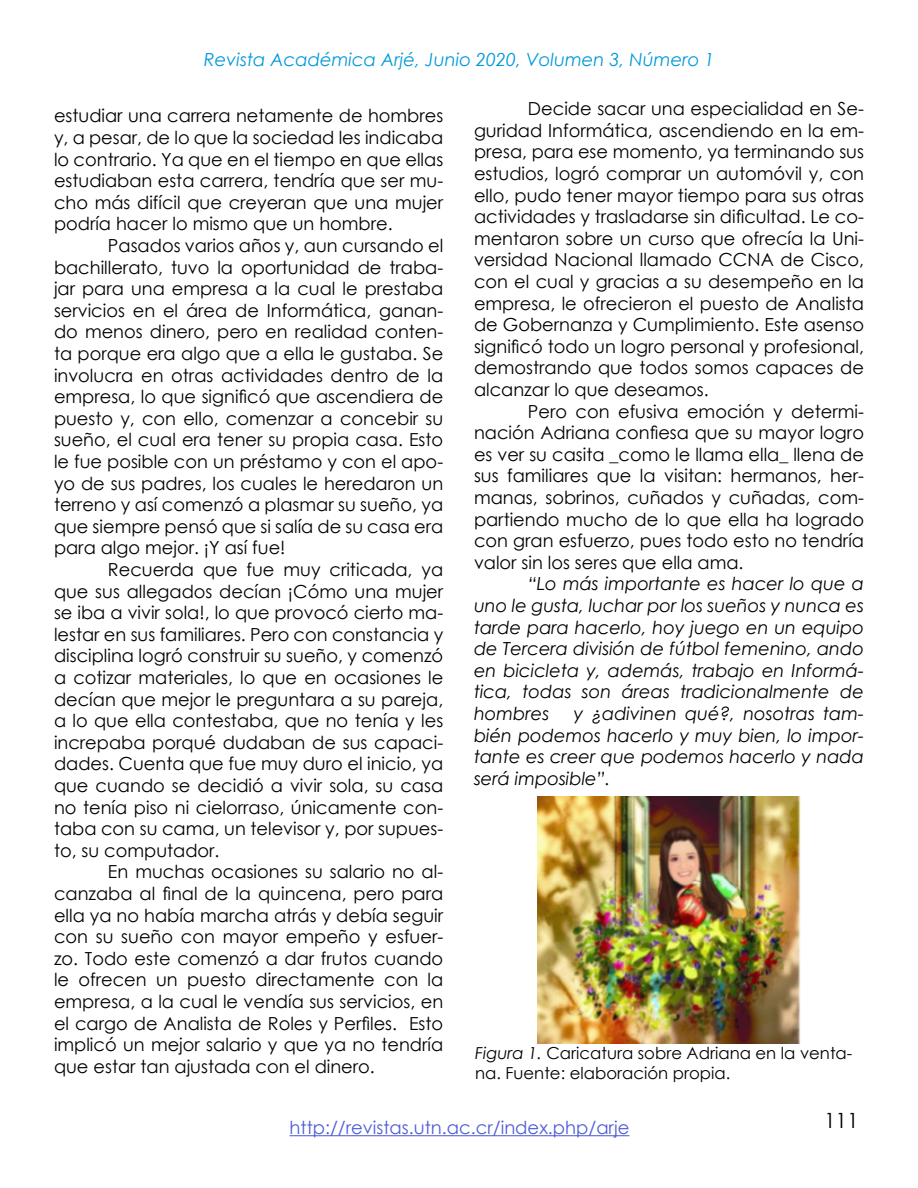
<style>
.page{position:relative;width:918px;height:1188px;background:#fff}
.page>*{position:absolute;margin:0;border:0;box-sizing:border-box;transform-origin:0 0}
.t1{font:21px "Century Gothic";color:#000}
.t2{font:18px/21.6px "Century Gothic";color:#000;text-align:justify}
.t3{font:italic 18px/21.6px "Century Gothic";color:#000;text-align:justify}
.t4{font:italic 18px "Century Gothic";color:#0099da}
.t5{font:18px "Century Gothic";color:#4f5cd6}
.Parrafo_Arjé{font:16.5px/19.8px "Century Gothic";color:#000}
.s1{font-style:italic}
</style>
<div class="page">
<hr style="left:290px;top:1135px;width:339px;height:1px;background:#4f5cd6">
<img style="left:537px;top:796px;width:264px;height:248px">
<p class="t4" style="left:204px;top:47px;width:512px">Revista Académica Arjé, Junio 2020, Volumen 3, Número 1</p>
<p class="t2" style="left:54px;top:105px;width:391px">estudiar una carrera netamente de hombres y, a pesar, de lo que la sociedad les indicaba lo contrario. Ya que en el tiempo en que ellas estudiaban esta carrera, tendría que ser mu&shy;cho más difícil que creyeran que una mujer podría hacer lo mismo que un hombre.</p>
<p class="t2" style="left:54px;top:234px;width:391px;text-indent:54px">Pasados varios años y, aun cursando el bachillerato, tuvo la oportunidad de traba&shy;jar para una empresa a la cual le prestaba servicios en el área de Informática, ganan&shy;do menos dinero, pero en realidad conten&shy;ta porque era algo que a ella le gustaba. Se involucra en otras actividades dentro de la empresa, lo que significó que ascendiera de puesto y, con ello, comenzar a concebir su sueño, el cual era tener su propia casa. Esto le fue posible con un préstamo y con el apo&shy;yo de sus padres, los cuales le heredaron un terreno y así comenzó a plasmar su sueño, ya que siempre pensó que si salía de su casa era para algo mejor. ¡Y así fue!</p>
<p class="t2" style="left:54px;top:558px;width:391px;text-indent:54px">Recuerda que fue muy criticada, ya que sus allegados decían ¡Cómo una mujer se iba a vivir sola!, lo que provocó cierto ma&shy;lestar en sus familiares. Pero con constancia y disciplina logró construir su sueño, y comenzó a cotizar materiales, lo que en ocasiones le decían que mejor le preguntara a su pareja, a lo que ella contestaba, que no tenía y les increpaba porqué dudaban de sus capaci&shy;dades. Cuenta que fue muy duro el inicio, ya que cuando se decidió a vivir sola, su casa no tenía piso ni cielorraso, únicamente con&shy;taba con su cama, un televisor y, por supues&shy;to, su computador.</p>
<p class="t2" style="left:54px;top:861px;width:391px;text-indent:54px">En muchas ocasiones su salario no al&shy;canzaba al final de la quincena, pero para ella ya no había marcha atrás y debía seguir con su sueño con mayor empeño y esfuer&shy;zo. Todo este comenzó a dar frutos cuando le ofrecen un puesto directamente con la empresa, a la cual le vendía sus servicios, en el cargo de Analista de Roles y Perfiles. Esto implicó un mejor salario y que ya no tendría que estar tan ajustada con el dinero.</p>
<p class="t2" style="left:474px;top:98px;width:392px;text-indent:54px">Decide sacar una especialidad en Se&shy;guridad Informática, ascendiendo en la em&shy;presa, para ese momento, ya terminando sus estudios, logró comprar un automóvil y, con ello, pudo tener mayor tiempo para sus otras actividades y trasladarse sin dificultad. Le co&shy;mentaron sobre un curso que ofrecía la Uni&shy;versidad Nacional llamado CCNA de Cisco, con el cual y gracias a su desempeño en la empresa, le ofrecieron el puesto de Analista de Gobernanza y Cumplimiento. Este asenso significó todo un logro personal y profesional, demostrando que todos somos capaces de alcanzar lo que deseamos.</p>
<p class="t2" style="left:474px;top:400px;width:392px;text-indent:54px">Pero con efusiva emoción y determi&shy;nación Adriana confiesa que su mayor logro es ver su casita _como le llama ella_ llena de sus familiares que la visitan: hermanos, her&shy;manas, sobrinos, cuñados y cuñadas, com&shy;partiendo mucho de lo que ella ha logrado con gran esfuerzo, pues todo esto no tendría valor sin los seres que ella ama.</p>
<p class="t3" style="left:474px;top:573px;width:392px;text-indent:54px">“Lo más importante es hacer lo que a uno le gusta, luchar por los sueños y nunca es tarde para hacerlo, hoy juego en un equipo de Tercera división de fútbol femenino, ando en bicicleta y, además, trabajo en Informá&shy;tica, todas son áreas tradicionalmente de hombres</p>
<p class="t3" style="left:474px;top:702px;width:392px;text-indent:100px">y ¿adivinen qué?, nosotras tam&shy;bién podemos hacerlo y muy bien, lo impor&shy;tante es creer que podemos hacerlo y nada será imposible”.</p>
<p class="Parrafo_Arjé" style="left:475px;top:1043px;width:379px"><span class="s1">Figura 1.</span> Caricatura sobre Adriana en la venta&shy;na. Fuente: elaboración propia.</p>
<p class="t5" style="left:290px;top:1115px;width:341px">http://revistas.utn.ac.cr/index.php/arje</p>
<p class="t1" style="left:824px;top:1106px;width:36px">111</p>
</div>
